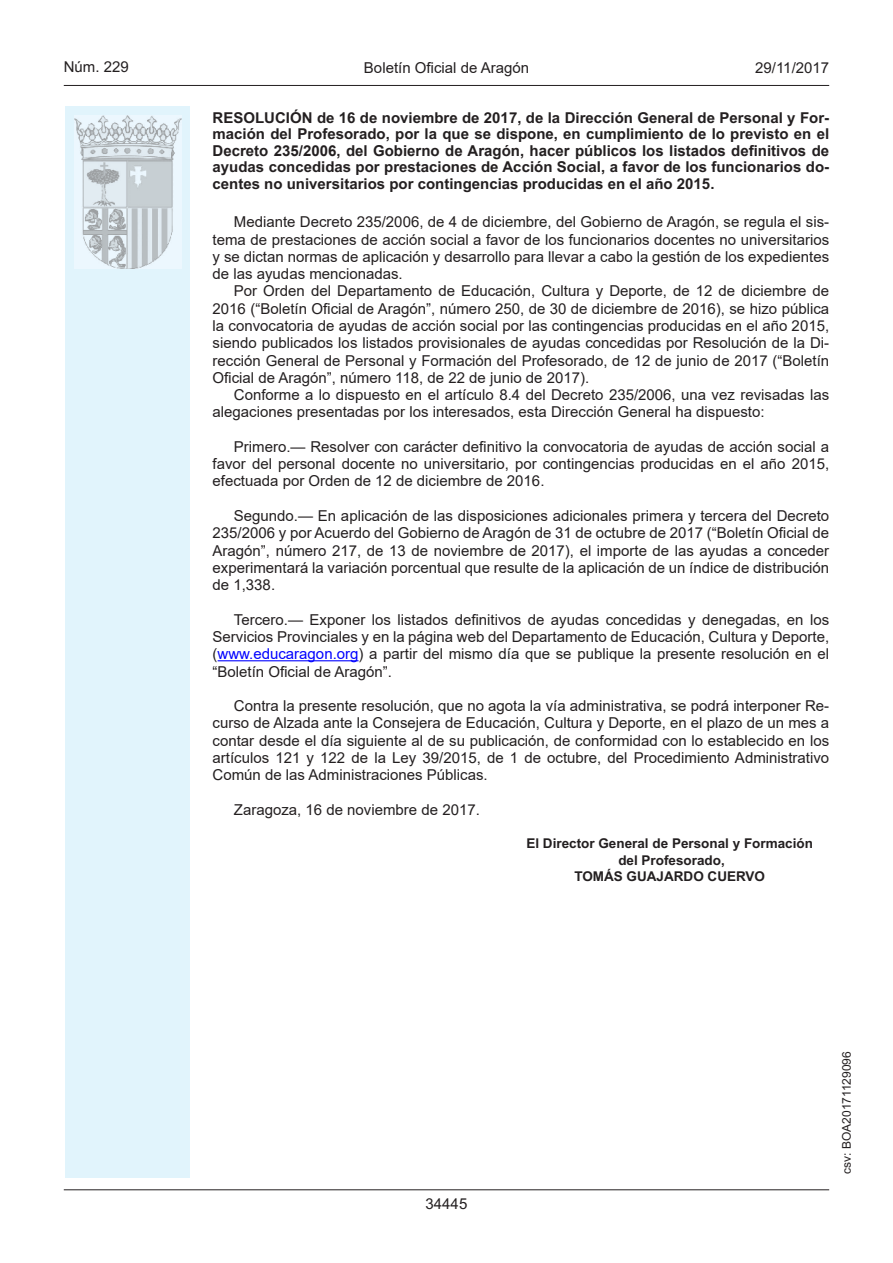
<style>
.page{position:relative;width:893px;height:1263px;background:#fff}
.page>*{position:absolute;margin:0;border:0;box-sizing:border-box;transform-origin:0 0}
.inicio_de_parrafo{font:15px/17.2px "Arial MT2";color:#231f20;text-align:justify}
.Titulo_text{font:15px/16.5px "Arial Bold MT2";color:#231f20;text-align:justify}
.estilo_head-c{font:15px "Arial MT2";color:#231f20}
.estilo_head-d{font:15px "Arial";color:#231f20}
.estilo_head-i{font:15px "Arial";color:#231f20}
.numero_pagina{font:15px "Arial";color:#231f20}
.firma_der{font:13.5px "Arial Bold MT2";color:#231f20}
.estilo_head-i-2{font:12px "Arial";color:#231f20}
.s1{font-family:"Arial";font-weight:700}
.s2{font-family:"Arial"}
.s3{color:#00f}
</style>
<div class="page">
<div style="left:65px;top:106px;width:125px;height:1072px;background:#e1f4fc"></div>
<img style="left:75px;top:115px;width:106px;height:153px">
<hr style="left:64px;top:85px;width:765px;height:1px;background:#231f20">
<hr style="left:64px;top:1189px;width:765px;height:1px;background:#231f20">
<hr style="left:218px;top:660px;width:141px;height:1px;background:#00f">
<p class="estilo_head-i" style="left:64px;top:57px;width:67px">Núm. 229</p>
<p class="estilo_head-c" style="left:364px;top:57px;width:167px">Boletín Oficial de Aragón</p>
<p class="estilo_head-d" style="left:755px;top:57px;width:75px">29/11/2017</p>
<p class="Titulo_text" style="left:213px;top:110px;width:618px">RESOLUCIÓN de 16 de noviembre de 2017, de la Dirección General de Personal y For&shy;mación del Profesorado, por la que se dispone, en cumplimiento de lo previsto en el <span class="s1">Decreto 235/2006, del Gobierno de Aragón, hacer públicos los listados definitivos de </span>ayudas concedidas por prestaciones de Acción Social, a favor de los funcionarios do&shy;centes no universitarios por contingencias producidas en el año 2015.</p>
<p class="inicio_de_parrafo" style="left:213px;top:213px;width:618px;text-indent:21px">Mediante Decreto 235/2006, de 4 de diciembre, del Gobierno de Aragón, se regula el sis&shy;tema de prestaciones de acción social a favor de los funcionarios docentes no universitarios y se dictan normas de aplicación y desarrollo para llevar a cabo la gestión de los expedientes de las ayudas mencionadas.</p>
<p class="inicio_de_parrafo" style="left:213px;top:282px;width:618px;text-indent:21px">Por Orden del Departamento de Educación, Cultura y Deporte, de 12 de diciembre de 2016 (“Boletín Oficial de Aragón”, número 250, de 30 de diciembre de 2016), se hizo pública la convocatoria de ayudas de acción social por las contingencias producidas en el año 2015, siendo publicados los listados provisionales de ayudas concedidas por Resolución de la Di&shy;rección General de Personal y Formación del Profesorado, de 12 de junio de 2017 (“Boletín Oficial de Aragón”, número 118, de 22 de junio de 2017).</p>
<p class="inicio_de_parrafo" style="left:213px;top:386px;width:618px;text-indent:21px">Conforme a lo dispuesto en el artículo 8.4 del Decreto 235/2006, una vez revisadas las alegaciones presentadas por los interesados, esta Dirección General ha dispuesto:</p>
<p class="inicio_de_parrafo" style="left:213px;top:438px;width:618px;text-indent:21px">Primero.— Resolver con carácter definitivo la convocatoria de ayudas de acción social a favor del personal docente no universitario, por contingencias producidas en el año 2015, efectuada por Orden de 12 de diciembre de 2016.</p>
<p class="inicio_de_parrafo" style="left:213px;top:507px;width:618px;text-indent:21px">Segundo.— En aplicación de las disposiciones adicionales primera y tercera del Decreto 235/2006 y por Acuerdo del Gobierno de Aragón de 31 de octubre de 2017 (“Boletín Oficial de Aragón”, número 217, de 13 de noviembre de 2017), el importe de las ayudas a conceder experimentará la variación porcentual que resulte de la aplicación de un índice de distribución de 1,338.</p>
<p class="inicio_de_parrafo" style="left:213px;top:611px;width:618px;text-indent:21px">Tercero.— Exponer los listados definitivos de ayudas concedidas y denegadas, en los Servicios Provinciales y en la página web del Departamento de Educación, Cultura y Deporte, <span class="s2">(</span><span class="s3">www.educaragon.org</span>) a partir del mismo día que se publique la presente resolución en el “Boletín Oficial de Aragón”.</p>
<p class="inicio_de_parrafo" style="left:213px;top:697px;width:618px;text-indent:21px">Contra la presente resolución, que no agota la vía administrativa, se podrá interponer Re&shy;curso de Alzada ante la Consejera de Educación, Cultura y Deporte, en el plazo de un mes a contar desde el día siguiente al de su publicación, de conformidad con lo establecido en los artículos 121 y 122 de la Ley 39/2015, de 1 de octubre, del Procedimiento Administrativo Común de las Administraciones Públicas.</p>
<p class="inicio_de_parrafo" style="left:234px;top:801px;width:247px">Zaragoza, 16 de noviembre de 2017.</p>
<p class="firma_der" style="left:526px;top:834px;width:288px">El Director General de Personal y Formación</p>
<p class="firma_der" style="left:618px;top:851px;width:108px">del Profesorado,</p>
<p class="firma_der" style="left:574px;top:867px;width:192px">TOMÁS GUAJARDO CUERVO</p>
<p class="numero_pagina" style="left:426px;top:1193px;width:43px">34445</p>
<p class="estilo_head-i-2" style="left:838px;top:1174px;width:124px;rotate:-90deg">csv: BOA20171129096</p>
</div>
